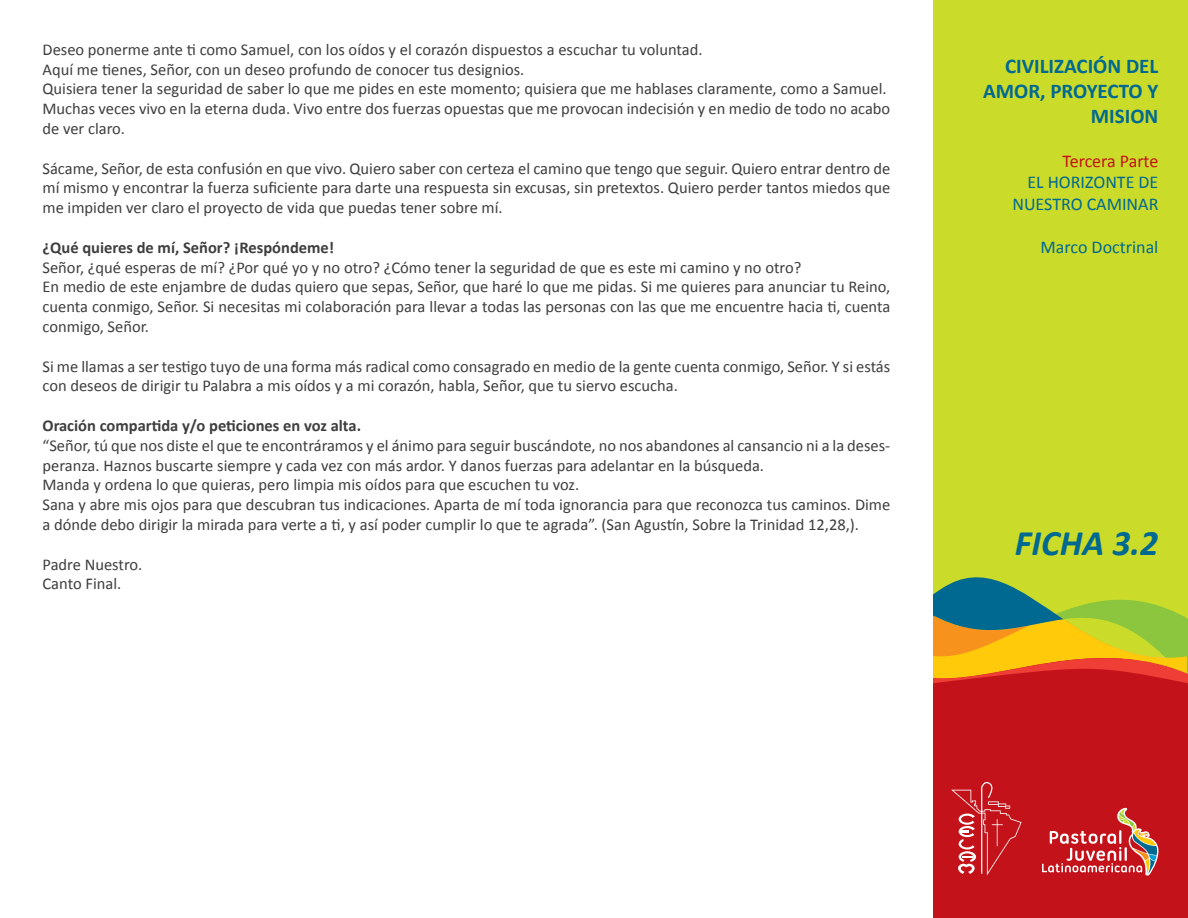
<style>
.page{position:relative;width:1188px;height:918px;background:#fff}
.page>*{position:absolute;margin:0;border:0;box-sizing:border-box;transform-origin:0 0}
.t1{font:italic 700 36px "Calibri";color:#006991}
.t2{font:700 21px/25.2px "Calibri";color:#006991;text-align:right}
.t3{font:18px/21.6px "Calibri";color:#006991;text-align:right}
.t4{font:18px "Calibri";letter-spacing:-.005em;color:#c4121a}
.texto{font:16.5px/19.8px "Calibri";color:#3e3e3f}
.texto-2{font:700 16.5px "Calibri";color:#3e3e3f}
</style>
<div class="page">
<div style="left:933px;top:0;width:255px;height:645px;background:#cadb2a"></div>
<div style="left:933px;top:683px;width:255px;height:235px;background:#c4121a"></div>
<svg style="left:933px;top:577px;width:255px;height:106px"></svg>
<svg style="left:951px;top:782px;width:71px;height:93px;background:#cb2f36"></svg>
<svg style="left:1042px;top:808px;width:116px;height:67px;background:#c94445"></svg>
<p class="texto" style="left:43px;top:39px;width:662px">Deseo ponerme ante ti como Samuel, con los oídos y el corazón dispuestos a escuchar tu voluntad.</p>
<p class="texto" style="left:43px;top:59px;width:483px">Aquí me tienes, Señor, con un deseo profundo de conocer tus designios.</p>
<p class="texto" style="left:43px;top:78px;width:846px">Quisiera tener la seguridad de saber lo que me pides en este momento; quisiera que me hablases claramente, como a Samuel.</p>
<p class="texto" style="left:43px;top:98px;width:849px">Muchas veces vivo en la eterna duda. Vivo entre dos fuerzas opuestas que me provocan indecisión y en medio de todo no acabo de ver claro.</p>
<p class="texto" style="left:43px;top:158px;width:849px;text-align:justify">Sácame, Señor, de esta confusión en que vivo. Quiero saber con certeza el camino que tengo que seguir. Quiero entrar dentro de mí mismo y encontrar la fuerza suficiente para darte una respuesta sin excusas, sin pretextos. Quiero perder tantos miedos que me impiden ver claro el proyecto de vida que puedas tener sobre mí.</p>
<p class="texto-2" style="left:43px;top:237px;width:293px">¿Qué quieres de mí, Señor? ¡Respóndeme!</p>
<p class="texto" style="left:43px;top:257px;width:760px">Señor, ¿qué esperas de mí? ¿Por qué yo y no otro? ¿Cómo tener la seguridad de que es este mi camino y no otro?</p>
<p class="texto" style="left:43px;top:276px;width:849px;text-align:justify">En medio de este enjambre de dudas quiero que sepas, Señor, que haré lo que me pidas. Si me quieres para anunciar tu Reino, cuenta conmigo, Señor. Si necesitas mi colaboración para llevar a todas las personas con las que me encuentre hacia ti, cuenta conmigo, Señor.</p>
<p class="texto" style="left:43px;top:356px;width:849px">Si me llamas a ser testigo tuyo de una forma más radical como consagrado en medio de la gente cuenta conmigo, Señor. Y si estás con deseos de dirigir tu Palabra a mis oídos y a mi corazón, habla, Señor, que tu siervo escucha.</p>
<p class="texto-2" style="left:43px;top:415px;width:320px">Oración compartida y/o peticiones en voz alta.</p>
<p class="texto" style="left:43px;top:435px;width:849px">“Señor, tú que nos diste el que te encontráramos y el ánimo para seguir buscándote, no nos abandones al cansancio ni a la deses&shy;peranza. Haznos buscarte siempre y cada vez con más ardor. Y danos fuerzas para adelantar en la búsqueda.</p>
<p class="texto" style="left:43px;top:474px;width:538px">Manda y ordena lo que quieras, pero limpia mis oídos para que escuchen tu voz.</p>
<p class="texto" style="left:43px;top:494px;width:849px">Sana y abre mis ojos para que descubran tus indicaciones. Aparta de mí toda ignorancia para que reconozca tus caminos. Dime a dónde debo dirigir la mirada para verte a ti, y así poder cumplir lo que te agrada”. (San Agustín, Sobre la Trinidad 12,28,).</p>
<p class="texto" style="left:43px;top:554px;width:101px">Padre Nuestro.</p>
<p class="texto" style="left:43px;top:573px;width:80px">Canto Final.</p>
<p class="t2" style="left:983px;top:52px;width:177px">CIVILIZACIÓN DEL<br>AMOR, PROYECTO Y<br>MISION</p>
<p class="t4" style="left:1063px;top:149px;width:97px">Tercera Parte</p>
<p class="t3" style="left:1012px;top:171px;width:148px">EL HORIZONTE DE<br>NUESTRO CAMINAR</p>
<p class="t3" style="left:1041px;top:235px;width:119px">Marco Doctrinal</p>
<h1 class="t1" style="left:1015px;top:521px;width:145px">FICHA 3.2</h1>
</div>
